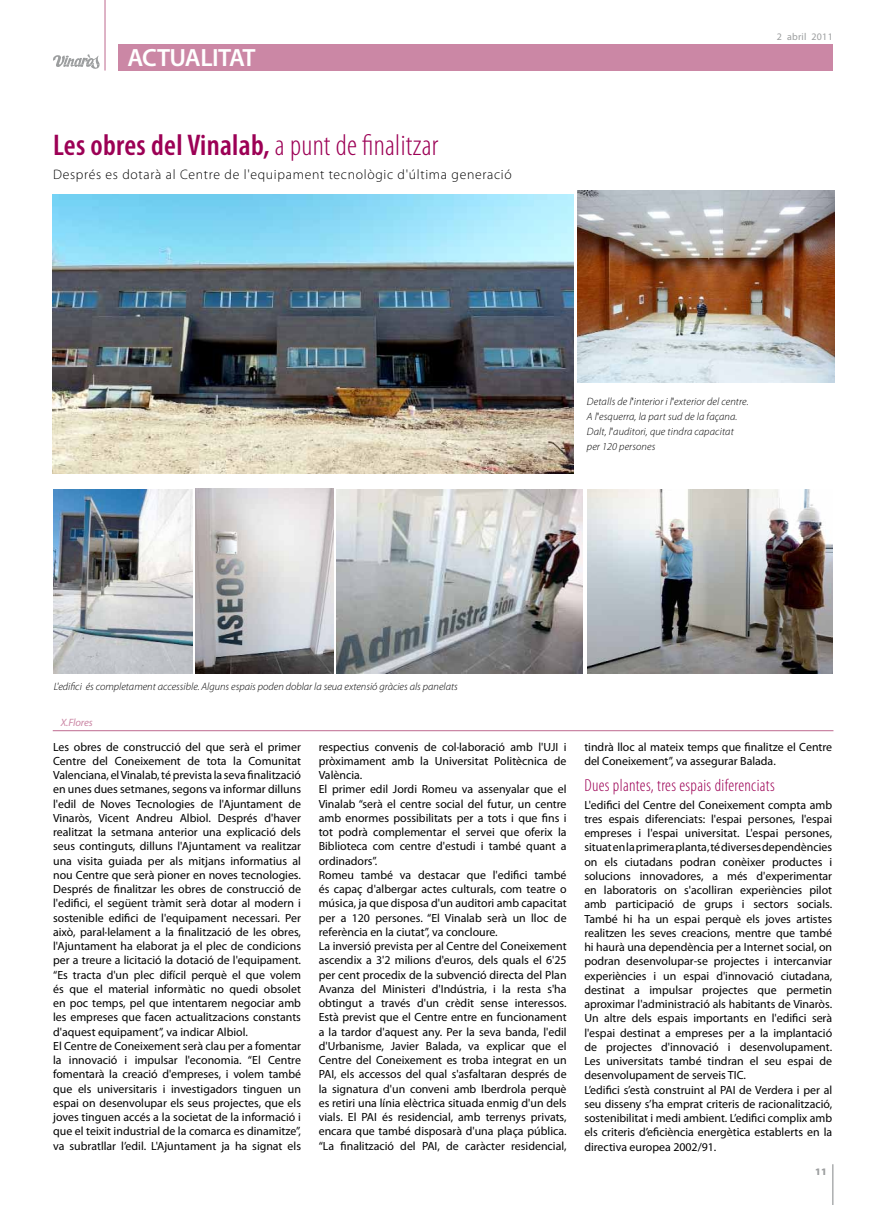
<style>
.page{position:relative;width:886px;height:1205px;background:#fff}
.page>*{position:absolute;margin:0;border:0;box-sizing:border-box;transform-origin:0 0}
.t1{font:600 condensed 30px "Myriad Pro";letter-spacing:.01em;color:#9c0055}
.t2{font:600 25px "Myriad Pro";letter-spacing:-.02em;color:#fff}
.t3{font:300 condensed 17.5px "Myriad Pro";letter-spacing:.02em;color:#9c0055}
.t4{font:300 13.75px "Myriad Pro";letter-spacing:.05em;color:#000}
.t5{font:11.88px/14.2px "Myriad Pro";color:#000}
.t6{font:italic 300 10.62px/15px "Myriad Pro";letter-spacing:.005em;color:#000}
.t7{font:italic 10.62px "Myriad Pro";letter-spacing:-.01em;color:#cb87a5}
.t8{font:10px "Myriad Pro";letter-spacing:.025em;color:#9c9e9f}
.t9{font:900 10px "Myriad Pro";color:#9c9e9f}
.s1{font-weight:300}
.s2{font-weight:400;font-style:normal}
</style>
<div class="page">
<hr style="left:832px;top:1164px;width:1px;height:41px;background:#9c9e9f">
<hr style="left:104px;top:0;width:2px;height:71px;background:#cb87a5">
<svg style="left:53px;top:54px;width:47px;height:15px"></svg>
<div style="left:118px;top:44px;width:714px;height:27px;background:#cb87a5"></div>
<hr style="left:53px;top:730px;width:780px;height:1px;background:#cb87a5">
<img style="left:53px;top:194px;width:521px;height:280px">
<img style="left:195px;top:489px;width:139px;height:185px">
<img style="left:336px;top:489px;width:247px;height:185px">
<img style="left:588px;top:489px;width:244px;height:185px">
<img style="left:577px;top:190px;width:257px;height:193px">
<img style="left:54px;top:489px;width:138px;height:185px">
<h2 class="t2" style="left:127px;top:42px;width:130px">ACTUALITAT</h2>
<h1 class="t1" style="left:53px;top:127px;width:387px">Les obres del Vinalab, <span class="s1">a punt de finalitzar</span></h1>
<p class="t4" style="left:53px;top:166px;width:460px">Després es dotarà al Centre de l'equipament tecnològic d'última generació</p>
<p class="t8" style="left:777px;top:31px;width:57px">2 abril 2011</p>
<p class="t6" style="left:587px;top:394px;width:163px">Detalls de l<span class="s2">'</span>interior i l<span class="s2">'</span>exterior del centre.<br>A l<span class="s2">'</span>esquerra, la part sud de la façana.<br>Dalt, l<span class="s2">'</span>auditori, que tindra capacitat per 120 persones</p>
<p class="t6" style="left:54px;top:679px;width:405px">L'edifici és completament accessible. Alguns espais poden doblar la seua extensió gràcies als panelats</p>
<p class="t7" style="left:61px;top:715px;width:33px">X.Flores</p>
<p class="t5" style="left:53px;top:739px;width:249px">Les obres de construcció del que serà el primer Centre del Coneixement de tota la Comunitat Valenciana, el Vinalab, té prevista la seva finalització en unes dues setmanes, segons va informar dilluns l'edil de Noves Tecnologies de l'Ajuntament de Vinaròs, Vicent Andreu Albiol. Després d'haver realitzat la setmana anterior una explicació dels seus continguts, dilluns l'Ajuntament va realitzar una visita guiada per als mitjans informatius al nou Centre que serà pioner en noves tecnologies.<br>Després de finalitzar les obres de construcció de l'edifici, el següent tràmit serà dotar al modern i sostenible edifici de l'equipament necessari. Per això, paral·lelament a la finalització de les obres, l'Ajuntament ha elaborat ja el plec de condicions per a treure a licitació la dotació de l'equipament. “Es tracta d'un plec difícil perquè el que volem és que el material informàtic no quedi obsolet en poc temps, pel que intentarem negociar amb les empreses que facen actualitzacions constants d'aquest equipament”, va indicar Albiol.<br>El Centre de Coneixement serà clau per a fomentar la innovació i impulsar l'economia. “El Centre fomentarà la creació d'empreses, i volem també que els universitaris i investigadors tinguen un espai on desenvolupar els seus projectes, que els joves tinguen accés a la societat de la informació i que el teixit industrial de la comarca es dinamitze”, va subratllar l’edil. L'Ajuntament ja ha signat els</p>
<p class="t5" style="left:319px;top:739px;width:249px">respectius convenis de col·laboració amb l'UJI i pròximament amb la Universitat Politècnica de València.<br>El primer edil Jordi Romeu va assenyalar que el Vinalab “serà el centre social del futur, un centre amb enormes possibilitats per a tots i que fins i tot podrà complementar el servei que oferix la Biblioteca com centre d'estudi i també quant a ordinadors”.<br>Romeu també va destacar que l'edifici també és capaç d'albergar actes culturals, com teatre o música, ja que disposa d'un auditori amb capacitat per a 120 persones. “El Vinalab serà un lloc de referència en la ciutat”, va concloure.<br>La inversió prevista per al Centre del Coneixement ascendix a 3'2 milions d'euros, dels quals el 6'25 per cent procedix de la subvenció directa del Plan Avanza del Ministeri d'Indústria, i la resta s'ha obtingut a través d'un crèdit sense interessos.<br>Està previst que el Centre entre en funcionament a la tardor d'aquest any. Per la seva banda, l'edil d'Urbanisme, Javier Balada, va explicar que el Centre del Coneixement es troba integrat en un PAI, els accessos del qual s'asfaltaran després de la signatura d'un conveni amb Iberdrola perquè es retiri una línia elèctrica situada enmig d'un dels vials. El PAI és residencial, amb terrenys privats, encara que també disposarà d'una plaça pública. “La finalització del PAI, de caràcter residencial,</p>
<p class="t5" style="left:584px;top:739px;width:249px">tindrà lloc al mateix temps que finalitze el Centre del Coneixement”, va assegurar Balada.</p>
<h3 class="t3" style="left:584px;top:775px;width:192px">Dues plantes, tres espais diferenciats</h3>
<p class="t5" style="left:584px;top:797px;width:249px">L'edifici del Centre del Coneixement compta amb tres espais diferenciats: l'espai persones, l'espai empreses i l'espai universitat. L'espai persones, situat en la primera planta, té diverses dependències on els ciutadans podran conèixer productes i solucions innovadores, a més d'experimentar en laboratoris on s'acolliran experiències pilot amb participació de grups i sectors socials.<br>També hi ha un espai perquè els joves artistes realitzen les seves creacions, mentre que també hi haurà una dependència per a Internet social, on podran desenvolupar-se projectes i intercanviar experiències i un espai d'innovació ciutadana, destinat a impulsar projectes que permetin aproximar l'administració als habitants de Vinaròs.<br>Un altre dels espais importants en l'edifici serà l'espai destinat a empreses per a la implantació de projectes d'innovació i desenvolupament.<br>Les universitats també tindran el seu espai de desenvolupament de serveis TIC.<br>L’edifici s’està construint al PAI de Verdera i per al seu disseny s’ha emprat criteris de racionalització, sostenibilitat i medi ambient. L’edifici complix amb els criteris d’eficiència energètica establerts en la directiva europea 2002/91.</p>
<p class="t9" style="left:815px;top:1165px;width:13px">11</p>
</div>
